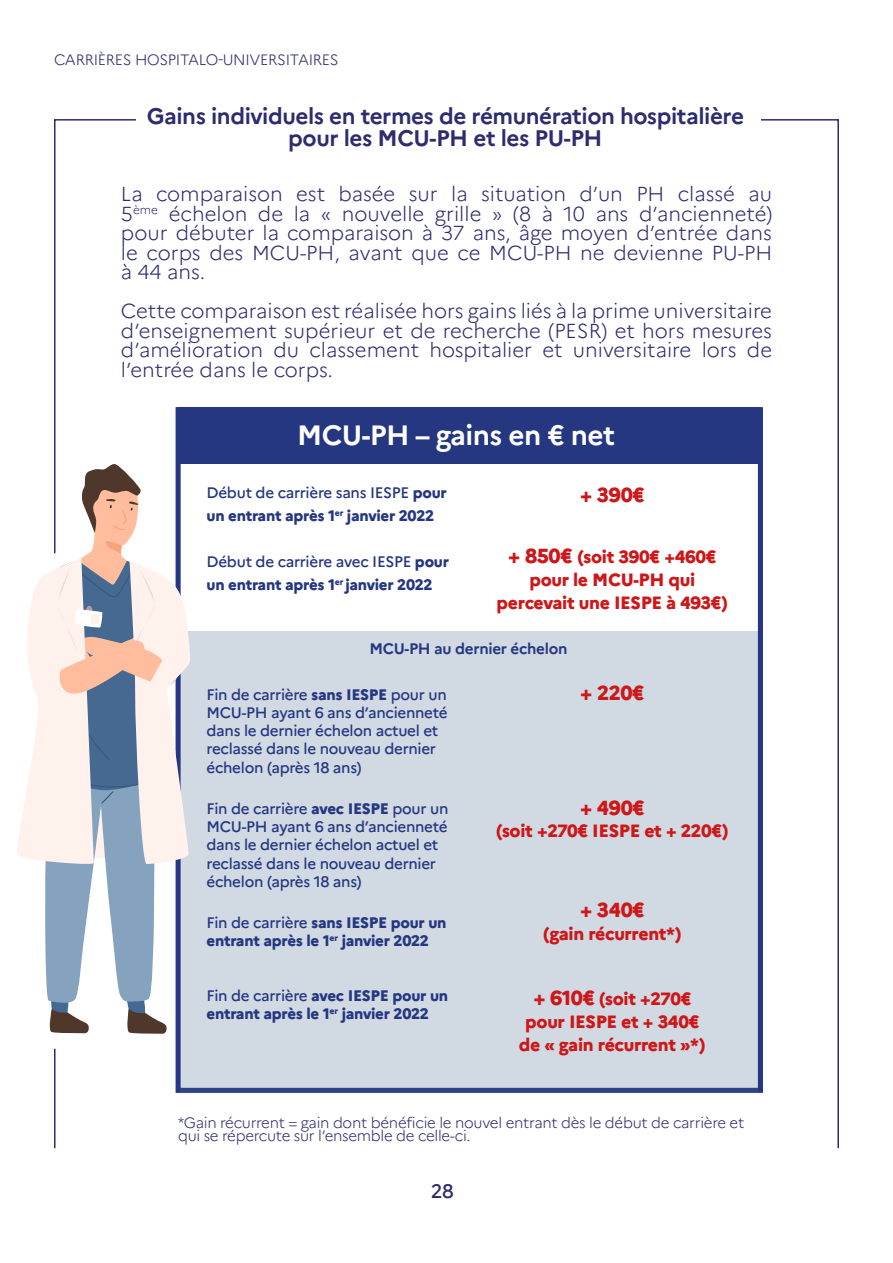
<style>
.page{position:relative;width:893px;height:1263px;background:#fff}
.page>*{position:absolute;margin:0;border:0;box-sizing:border-box;transform-origin:0 0}
.t1{font:700 27.9px "Marianne";letter-spacing:-.02em;color:#fff}
.t2{font:700 22.5px/22.5px "Marianne";letter-spacing:-.02em;color:#2d2c6f;text-align:center}
.t3{font:300 20.25px/19.5px "Marianne";color:#2d2c6f;text-align:justify}
.t4{font:800 20.25px "Marianne";letter-spacing:-.02em;color:#cd1719}
.t5{font:500 19.5px "Marianne";color:#2d2c6f}
.t6{font:800 17.7px/22.8px "Marianne";letter-spacing:-.02em;color:#cd1719;text-align:center}
.t7{font:500 15.3px/18.3px "Marianne";letter-spacing:-.02em;color:#253781}
.t8{font:800 15.3px/22.8px "Marianne";letter-spacing:-.02em;color:#253781}
.t9{font:700 15.3px "Marianne";letter-spacing:-.02em;color:#253781}
.t10{font:300 15px/13.5px "Marianne";letter-spacing:-.02em;color:#2d2c6f}
.s1{font-weight:500}
.s2{font-size:20.25px}
.s3{font-weight:800}
</style>
<div class="page">
<div style="left:181px;top:631px;width:577px;height:462px;background:#d1d9e3"></div>
<div style="left:177px;top:407px;width:583px;height:57px;background:#253781"></div>
<svg style="left:17px;top:464px;width:173px;height:588px"></svg>
<p class="t10" style="left:54px;top:53px;width:286px">CARRIÈRES HOSPITALO-UNIVERSITAIRES</p>
<p class="t2" style="left:147px;top:104px;width:599px">Gains individuels en termes de rémunération hospitalière pour les MCU-PH et les PU-PH</p>
<p class="t3" style="left:121px;top:184px;width:653px">La comparaison est basée sur la situation d’un PH classé au 5<sup>ème</sup> échelon de la « nouvelle grille » (8 à 10 ans d’ancienneté) pour débuter la comparaison à 37 ans, âge moyen d’entrée dans le corps des MCU-PH, avant que ce MCU-PH ne devienne PU-PH à 44 ans.</p>
<p class="t3" style="left:121px;top:301px;width:653px">Cette comparaison est réalisée hors gains liés à la prime universitaire d’enseignement supérieur et de recherche (PESR) et hors mesures d’amélioration du classement hospitalier et universitaire lors de l’entrée dans le corps.</p>
<h1 class="t1" style="left:297px;top:418px;width:319px">MCU-PH – gains en € net</h1>
<p class="t8" style="left:207px;top:481px;width:242px"><span class="s1">Début de carrière sans IESPE</span> pour un entrant après 1<sup>er</sup> janvier 2022</p>
<p class="t8" style="left:207px;top:550px;width:244px"><span class="s1">Début de carrière avec IESPE</span> pour un entrant après 1<sup>er</sup> janvier 2022</p>
<p class="t4" style="left:580px;top:483px;width:66px">+ 390€</p>
<p class="t6" style="left:497px;top:545px;width:233px"><span class="s2">+ 850€</span> (soit 390€ +460€ pour le MCU-PH qui percevait une IESPE à 493€)</p>
<p class="t9" style="left:369px;top:639px;width:200px">MCU-PH au dernier échelon</p>
<p class="t7" style="left:207px;top:685px;width:243px">Fin de carrière <span class="s3">sans IESPE</span> pour un<br>MCU-PH ayant 6 ans d’ancienneté dans le dernier échelon actuel et reclassé dans le nouveau dernier échelon (après 18 ans)</p>
<p class="t7" style="left:207px;top:799px;width:243px">Fin de carrière <span class="s3">avec IESPE</span> pour un<br>MCU-PH ayant 6 ans d’ancienneté dans le dernier échelon actuel et reclassé dans le nouveau dernier échelon (après 18 ans)</p>
<p class="t8" style="left:207px;top:913px;width:241px;line-height:18.3px"><span class="s1">Fin de carrière</span> sans IESPE pour un entrant après le 1<sup>er</sup> janvier 2022</p>
<p class="t8" style="left:207px;top:986px;width:243px;line-height:18.3px"><span class="s1">Fin de carrière</span> avec IESPE pour un entrant après le 1<sup>er</sup> janvier 2022</p>
<p class="t4" style="left:580px;top:681px;width:66px">+ 220€</p>
<p class="t4" style="left:580px;top:795px;width:66px">+ 490€</p>
<p class="t6" style="left:496px;top:820px;width:235px">(soit +270€ IESPE et + 220€)</p>
<p class="t4" style="left:580px;top:898px;width:66px">+ 340€</p>
<p class="t6" style="left:543px;top:922px;width:140px">(gain récurrent*)</p>
<p class="t6" style="left:519px;top:987px;width:189px"><span class="s2">+ 610€</span> (soit +270€ pour IESPE et + 340€ de « gain récurrent »*)</p>
<p class="t10" style="left:178px;top:1115px;width:568px">*Gain récurrent = gain dont bénéficie le nouvel entrant dès le début de carrière et qui se répercute sur l’ensemble de celle-ci.</p>
<p class="t5" style="left:431px;top:1179px;width:24px">28</p>
</div>
